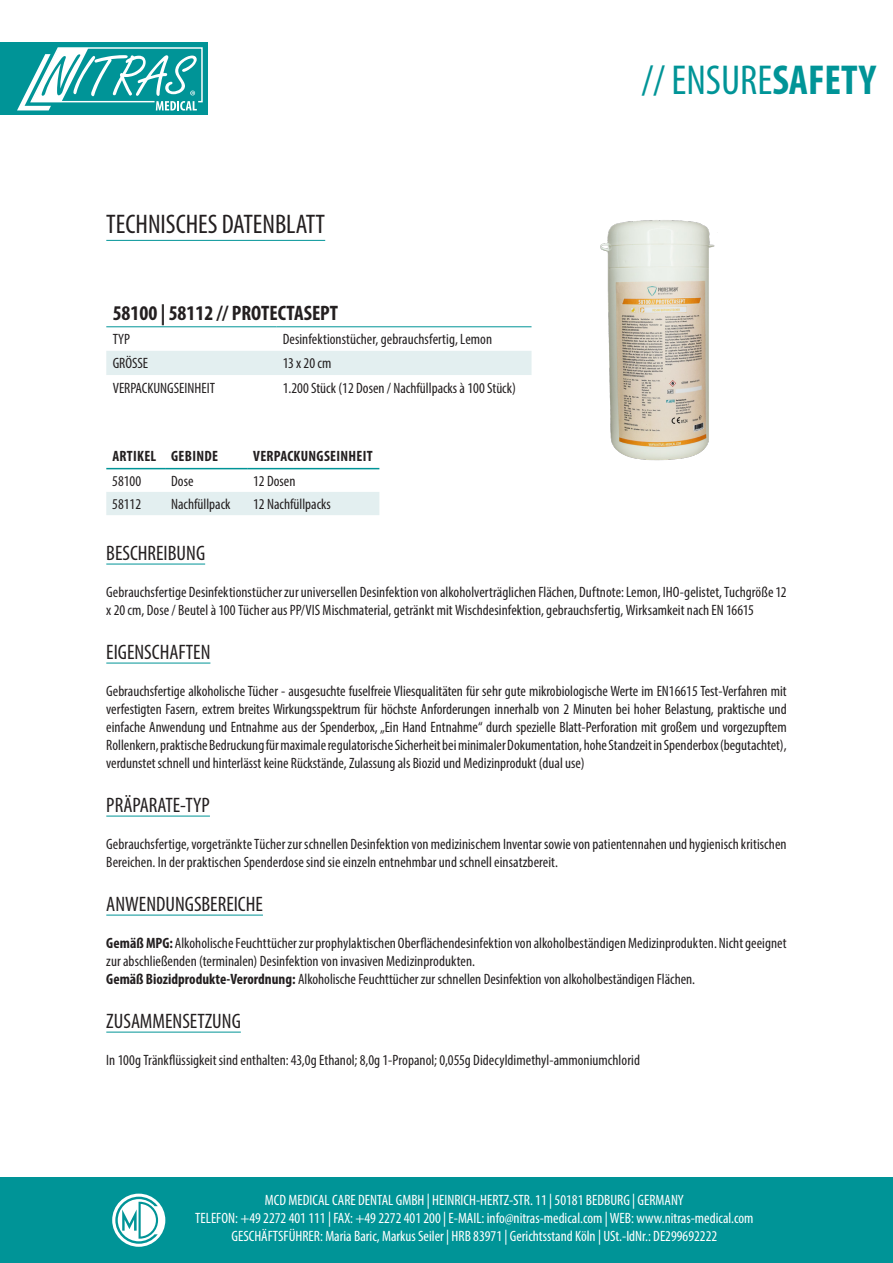
<style>
.page{position:relative;width:893px;height:1263px;background:#fff}
.page>*{position:absolute;margin:0;border:0;box-sizing:border-box;transform-origin:0 0}
.t1{font:condensed 42px "Myriad Pro";color:#009497}
.t2{font:condensed 27px "Myriad Pro";color:#231f20}
.t3{font:condensed 21px "Myriad Pro";color:#231f20}
.t4{font:700 condensed 21px "Myriad Pro";color:#231f20}
.Artikeltext{font:condensed 15px/18px "Myriad Pro";letter-spacing:.005em;color:#231f20}
.t5{font:condensed 15px/18px "Myriad Pro";color:#fff;text-align:center}
.Artikeltext-2{font:700 condensed 15px "Myriad Pro";letter-spacing:.02em;color:#231f20}
.s1{font-weight:700}
</style>
<div class="page">
<div style="left:0;top:43px;width:207px;height:72px;background:#009497"></div>
<svg style="left:17px;top:47px;width:186px;height:64px"></svg>
<div style="left:0;top:1178px;width:893px;height:85px;background:#009497"></div>
<svg style="left:112px;top:1193px;width:53px;height:54px"></svg>
<hr style="left:106px;top:240px;width:219px;height:1px;background:#009497">
<hr style="left:106px;top:564px;width:99px;height:1px;background:#009497">
<hr style="left:106px;top:663px;width:104px;height:1px;background:#009497">
<hr style="left:106px;top:816px;width:104px;height:1px;background:#009497">
<hr style="left:106px;top:915px;width:157px;height:1px;background:#009497">
<hr style="left:106px;top:1032px;width:135px;height:1px;background:#009497">
<div style="left:106px;top:351px;width:425px;height:24px;background:#e3eff0"></div>
<hr style="left:106px;top:326px;width:170px;height:1px;background:#009497">
<hr style="left:276px;top:326px;width:255px;height:1px;background:#009497">
<div style="left:106px;top:492px;width:273px;height:23px;background:#e3eff0"></div>
<hr style="left:106px;top:468px;width:59px;height:1px;background:#009497">
<hr style="left:165px;top:468px;width:82px;height:1px;background:#009497">
<hr style="left:247px;top:468px;width:132px;height:1px;background:#009497">
<img style="left:531px;top:220px;width:184px;height:241px">
<p class="t2" style="left:106px;top:208px;width:220px">TECHNISCHES DATENBLATT</p>
<p class="t4" style="left:113px;top:300px;width:227px">58100 | 58112 // PROTECTASEPT</p>
<p class="Artikeltext" style="left:113px;top:330px;width:19px">TYP</p>
<p class="Artikeltext" style="left:283px;top:330px;width:211px">Desinfektionstücher, gebrauchsfertig, Lemon</p>
<p class="Artikeltext" style="left:113px;top:354px;width:37px">GRÖSSE</p>
<p class="Artikeltext" style="left:283px;top:354px;width:50px">13 x 20 cm</p>
<p class="Artikeltext" style="left:113px;top:378px;width:104px">VERPACKUNGSEINHEIT</p>
<p class="Artikeltext" style="left:283px;top:378px;width:235px">1.200 Stück (12 Dosen / Nachfüllpacks à 100 Stück)</p>
<h1 class="t1" style="left:641px;top:55px;width:236px">// ENSURE<span class="s1">SAFETY</span></h1>
<p class="Artikeltext-2" style="left:112px;top:447px;width:45px">ARTIKEL</p>
<p class="Artikeltext-2" style="left:171px;top:447px;width:48px">GEBINDE</p>
<p class="Artikeltext-2" style="left:253px;top:447px;width:121px">VERPACKUNGSEINHEIT</p>
<p class="Artikeltext" style="left:112px;top:472px;width:30px">58100</p>
<p class="Artikeltext" style="left:171px;top:472px;width:24px">Dose</p>
<p class="Artikeltext" style="left:253px;top:472px;width:44px">12 Dosen</p>
<p class="Artikeltext" style="left:112px;top:495px;width:30px">58112</p>
<p class="Artikeltext" style="left:171px;top:495px;width:61px">Nachfüllpack</p>
<p class="Artikeltext" style="left:253px;top:495px;width:79px">12 Nachfüllpacks</p>
<p class="t3" style="left:106px;top:540px;width:100px">BESCHREIBUNG</p>
<p class="Artikeltext" style="left:106px;top:583px;width:682px">Gebrauchsfertige Desinfektionstücher zur universellen Desinfektion von alkoholverträglichen Flächen, Duftnote: Lemon, IHO-gelistet, Tuchgröße 12 x 20 cm, Dose / Beutel à 100 Tücher aus PP/VIS Mischmaterial, getränkt mit Wischdesinfektion, gebrauchsfertig, Wirksamkeit nach EN 16615</p>
<p class="t3" style="left:106px;top:639px;width:106px">EIGENSCHAFTEN</p>
<p class="Artikeltext" style="left:106px;top:682px;width:682px;text-align:justify">Gebrauchsfertige alkoholische Tücher - ausgesuchte fuselfreie Vliesqualitäten für sehr gute mikrobiologische Werte im EN16615 Test-Verfahren mit verfestigten Fasern, extrem breites Wirkungsspektrum für höchste Anforderungen innerhalb von 2 Minuten bei hoher Belastung, praktische und einfache Anwendung und Entnahme aus der Spenderbox, „Ein Hand Entnahme“ durch spezielle Blatt-Perforation mit großem und vorgezupftem Rollenkern, praktische Bedruckung für maximale regulatorische Sicherheit bei minimaler Dokumentation, hohe Standzeit in Spenderbox (begutachtet), verdunstet schnell und hinterlässt keine Rückstände, Zulassung als Biozid und Medizinprodukt (dual use)</p>
<p class="t3" style="left:106px;top:792px;width:105px">PRÄPARATE-TYP</p>
<p class="Artikeltext" style="left:106px;top:835px;width:682px">Gebrauchsfertige, vorgetränkte Tücher zur schnellen Desinfektion von medizinischem Inventar sowie von patientennahen und hygienisch kritischen<br>Bereichen. In der praktischen Spenderdose sind sie einzeln entnehmbar und schnell einsatzbereit.</p>
<p class="t3" style="left:106px;top:891px;width:158px">ANWENDUNGSBEREICHE</p>
<p class="Artikeltext" style="left:106px;top:934px;width:682px"><span class="s1">Gemäß MPG:</span> Alkoholische Feuchttücher zur prophylaktischen Oberflächendesinfektion von alkoholbeständigen Medizinprodukten. Nicht geeignet zur abschließenden (terminalen) Desinfektion von invasiven Medizinprodukten.</p>
<p class="Artikeltext" style="left:106px;top:970px;width:590px"><span class="s1">Gemäß Biozidprodukte-Verordnung:</span> Alkoholische Feuchttücher zur schnellen Desinfektion von alkoholbeständigen Flächen.</p>
<p class="t3" style="left:106px;top:1008px;width:136px">ZUSAMMENSETZUNG</p>
<p class="Artikeltext" style="left:106px;top:1051px;width:535px">In 100g Tränkflüssigkeit sind enthalten: 43,0g Ethanol; 8,0g 1-Propanol; 0,055g Didecyldimethyl-ammoniumchlorid</p>
<p class="t5" style="left:195px;top:1191px;width:560px">MCD MEDICAL CARE DENTAL GMBH | HEINRICH-HERTZ-STR. 11 | 50181 BEDBURG | GERMANY<br>TELEFON: +49 2272 401 111 | FAX: +49 2272 401 200 | E-MAIL: info@nitras-medical.com | WEB: www.nitras-medical.com<br>GESCHÄFTSFÜHRER: Maria Baric, Markus Seiler | HRB 83971 | Gerichtsstand Köln | USt.-IdNr.: DE299692222</p>
</div>
